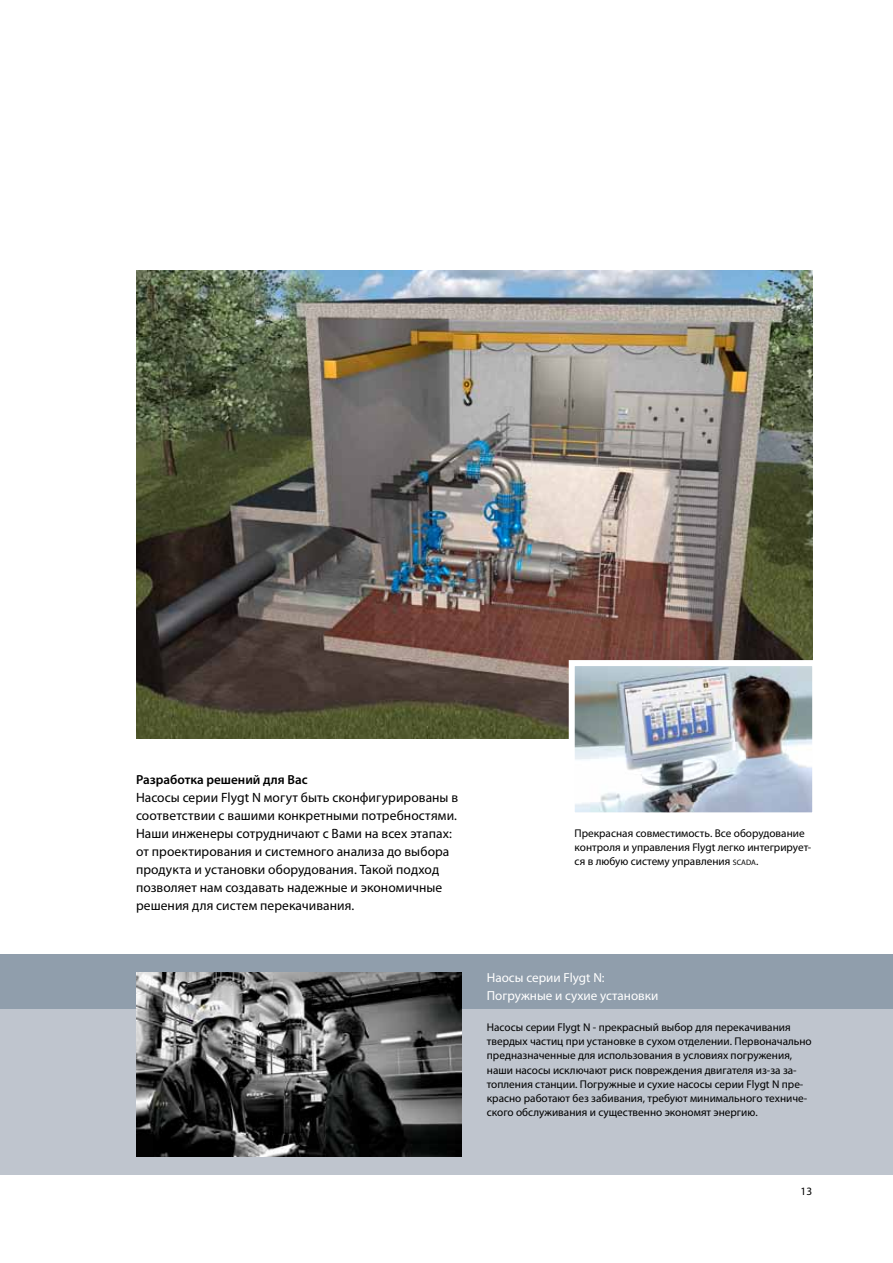
<style>
.page{position:relative;width:893px;height:1263px;background:#fff}
.page>*{position:absolute;margin:0;border:0;box-sizing:border-box;transform-origin:0 0}
.t1{font:13.5px/18px "Myriad Pro";letter-spacing:.005em;color:#000}
.t2{font:13.2px/18px "Myriad Pro";color:#fff}
.t3{font:600 13.2px "Myriad Pro";color:#000}
.t4{font:11.25px/14.2px "Myriad Pro";color:#000}
.s1{font-size:7.8px}
</style>
<div class="page">
<img style="left:136px;top:270px;width:676px;height:468px">
<div style="left:0;top:954px;width:893px;height:220px;background:#bfc5ce"></div>
<div style="left:0;top:954px;width:893px;height:54px;background:#909eac"></div>
<img style="left:136px;top:972px;width:325px;height:185px">
<img style="left:566px;top:657px;width:247px;height:156px">
<p class="t3" style="left:136px;top:771px;width:173px">Разработка решений для Вас</p>
<p class="t1" style="left:136px;top:788px;width:324px">Насосы серии Flygt N могут быть сконфигурированы в соответствии с вашими конкретными потребностями.<br>Наши инженеры сотрудничают с Вами на всех этапах: от проектирования и системного анализа до выбора продукта и установки оборудования. Такой подход позволяет нам создавать надежные и экономичные решения для систем перекачивания.</p>
<p class="t4" style="left:575px;top:825px;width:238px">Прекрасная совместимость. Все оборудование контроля и управления Flygt легко интегрирует&shy;ся в любую систему управления <span class="s1">SCADA</span>.</p>
<p class="t2" style="left:487px;top:968px;width:173px">Наосы серии Flygt N:<br>Погружные и сухие установки</p>
<p class="t4" style="left:487px;top:1020px;width:326px">Насосы серии Flygt N - прекрасный выбор для перекачивания твердых частиц при установке в сухом отделении. Первоначально предназначенные для использования в условиях погружения, наши насосы исключают риск повреждения двигателя из-за за&shy;топления станции. Погружные и сухие насосы серии Flygt N пре&shy;красно работают без забивания, требуют минимального техниче&shy;ского обслуживания и существенно экономят энергию.</p>
<p class="t4" style="left:801px;top:1184px;width:13px">13</p>
</div>
